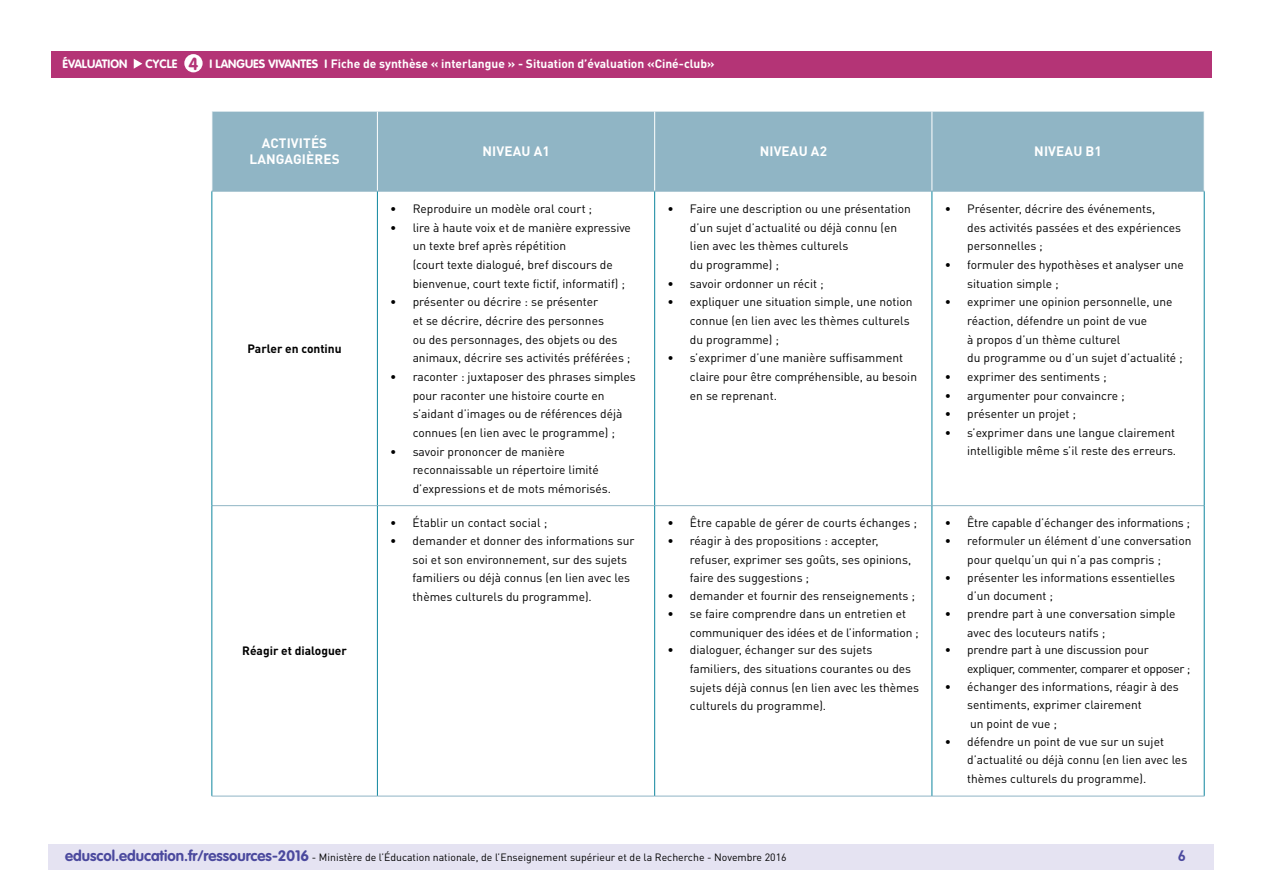
<style>
.page{position:relative;width:1263px;height:893px;background:#fff}
.page>*{position:absolute;margin:0;border:0;box-sizing:border-box;transform-origin:0 0}
.t1{font:700 17.25px "VAG Rounded Std";color:#b43476}
.t2{font:700 15px "DIN Pro";color:#4b499e}
.t3{font:700 13.5px/16.2px "DIN Pro";letter-spacing:.01em;color:#fff;text-align:center}
.t4{font:12px/18.6px "DIN Pro";color:#000}
.t5{font:700 12px "DIN Pro";color:#fff}
.t6{font:12px/18.6px "DIN Pro";letter-spacing:-.03em;color:#000}
.t7{font:700 12px "DIN Pro";color:#000}
.t8{font:700 12px "VAG Rounded Std";color:#fff}
.t9{font:10.5px "DIN Pro";color:#000}
.s1{font-family:"VAG Rounded Std"}
.s2{font-family:"VAG Rounded Std";font-weight:700;font-size:15px;color:#4b499e}
</style>
<div class="page">
<div style="left:49px;top:844px;width:1165px;height:26px;background:#e5e3f2"></div>
<div style="left:51px;top:51px;width:1161px;height:27px;background:#b43476"></div>
<svg style="left:134px;top:59px;width:8px;height:10px"></svg>
<div style="left:184px;top:54px;width:19px;height:18px;background:#fff;border-radius:50%"></div>
<div style="left:213px;top:112px;width:991px;height:79px;background:#90b5c5"></div>
<hr style="left:377px;top:112px;width:1px;height:79px;background:#fff">
<hr style="left:654px;top:112px;width:1px;height:79px;background:#fff">
<hr style="left:932px;top:112px;width:1px;height:79px;background:#fff">
<hr style="left:212px;top:191px;width:165px;height:1px;background:#90b5c5">
<hr style="left:377px;top:191px;width:278px;height:1px;background:#90b5c5">
<hr style="left:655px;top:191px;width:277px;height:1px;background:#90b5c5">
<hr style="left:932px;top:191px;width:272px;height:1px;background:#90b5c5">
<hr style="left:212px;top:505px;width:165px;height:1px;background:#90b5c5">
<hr style="left:377px;top:505px;width:278px;height:1px;background:#90b5c5">
<hr style="left:655px;top:505px;width:277px;height:1px;background:#90b5c5">
<hr style="left:932px;top:505px;width:272px;height:1px;background:#90b5c5">
<hr style="left:212px;top:796px;width:165px;height:1px;background:#90b5c5">
<hr style="left:377px;top:796px;width:278px;height:1px;background:#90b5c5">
<hr style="left:655px;top:796px;width:277px;height:1px;background:#90b5c5">
<hr style="left:932px;top:796px;width:272px;height:1px;background:#90b5c5">
<hr style="left:212px;top:191px;width:1px;height:315px;background:#0e869e">
<hr style="left:377px;top:191px;width:1px;height:314px;background:#0e869e">
<hr style="left:654px;top:191px;width:1px;height:314px;background:#0e869e">
<hr style="left:932px;top:191px;width:1px;height:314px;background:#0e869e">
<hr style="left:1204px;top:191px;width:1px;height:315px;background:#0e869e">
<hr style="left:212px;top:506px;width:1px;height:290px;background:#0e869e">
<hr style="left:377px;top:506px;width:1px;height:290px;background:#0e869e">
<hr style="left:654px;top:506px;width:1px;height:290px;background:#0e869e">
<hr style="left:932px;top:506px;width:1px;height:290px;background:#0e869e">
<hr style="left:1204px;top:506px;width:1px;height:290px;background:#0e869e">
<p class="t8" style="left:63px;top:57px;width:66px">ÉVALUATION</p>
<p class="t8" style="left:146px;top:57px;width:33px">CYCLE</p>
<p class="t5" style="left:210px;top:56px;width:507px"><span class="s1">I LANGUES VIVANTES I</span> Fiche de synthèse « interlangue » - Situation d’évaluation «Ciné-club»</p>
<h1 class="t1" style="left:189px;top:53px;width:11px">4</h1>
<p class="t3" style="left:250px;top:135px;width:92px">ACTIVITÉS<br>LANGAGIÈRES</p>
<p class="t3" style="left:482px;top:143px;width:69px">NIVEAU A1</p>
<p class="t3" style="left:760px;top:143px;width:69px">NIVEAU A2</p>
<p class="t3" style="left:1034px;top:143px;width:69px">NIVEAU B1</p>
<p class="t7" style="left:248px;top:340px;width:96px">Parler en continu</p>
<p class="t7" style="left:242px;top:643px;width:106px">Réagir et dialoguer</p>
<p class="t4" style="left:390px;top:199px;width:204px">• Reproduire un modèle oral court ;</p>
<p class="t4" style="left:413px;top:218px;width:220px;text-indent:-22px">• lire à haute voix et de manière expressive un texte bref après répétition<br>(court texte dialogué, bref discours de bienvenue, court texte fictif, informatif) ;</p>
<p class="t4" style="left:413px;top:292px;width:219px;text-indent:-22px">• présenter ou décrire : se présenter<br>et se décrire, décrire des personnes<br>ou des personnages, des objets ou des animaux, décrire ses activités préférées ;</p>
<p class="t4" style="left:413px;top:367px;width:225px;text-indent:-22px">• raconter : juxtaposer des phrases simples pour raconter une histoire courte en s’aidant d’images ou de références déjà connues (en lien avec le programme) ;</p>
<p class="t4" style="left:413px;top:442px;width:200px;text-indent:-22px">• savoir prononcer de manière reconnaissable un répertoire limité d’expressions et de mots mémorisés.</p>
<p class="t4" style="left:390px;top:514px;width:159px">• Établir un contact social ;</p>
<p class="t4" style="left:413px;top:531px;width:223px;text-indent:-22px">• demander et donner des informations sur soi et son environnement, sur des sujets familiers ou déjà connus (en lien avec les thèmes culturels du programme).</p>
<p class="t4" style="left:690px;top:199px;width:223px;text-indent:-22px">• Faire une description ou une présentation d’un sujet d’actualité ou déjà connu (en lien avec les thèmes culturels<br>du programme) ;</p>
<p class="t4" style="left:667px;top:274px;width:158px">• savoir ordonner un récit ;</p>
<p class="t4" style="left:690px;top:292px;width:224px;text-indent:-22px">• expliquer une situation simple, une notion connue (en lien avec les thèmes culturels du programme) ;</p>
<p class="t4" style="left:690px;top:348px;width:229px;text-indent:-22px">• s’exprimer d’une manière suffisamment claire pour être compréhensible, au besoin en se reprenant.</p>
<p class="t4" style="left:667px;top:514px;width:251px">• Être capable de gérer de courts échanges ;</p>
<p class="t4" style="left:690px;top:531px;width:223px;text-indent:-22px">• réagir à des propositions : accepter, refuser, exprimer ses goûts, ses opinions, faire des suggestions ;</p>
<p class="t4" style="left:667px;top:586px;width:249px">• demander et fournir des renseignements ;</p>
<p class="t4" style="left:690px;top:604px;width:230px;text-indent:-22px">• se faire comprendre dans un entretien et communiquer des idées et de l’information ;</p>
<p class="t4" style="left:690px;top:640px;width:231px;text-indent:-22px">• dialoguer, échanger sur des sujets familiers, des situations courantes ou des sujets déjà connus (en lien avec les thèmes culturels du programme).</p>
<p class="t4" style="left:967px;top:199px;width:216px;text-indent:-22px">• Présenter, décrire des événements,<br>des activités passées et des expériences personnelles ;</p>
<p class="t4" style="left:967px;top:255px;width:218px;text-indent:-22px">• formuler des hypothèses et analyser une situation simple ;</p>
<p class="t4" style="left:967px;top:292px;width:217px;text-indent:-22px">• exprimer une opinion personnelle, une réaction, défendre un point de vue<br>à propos d’un thème culturel<br>du programme ou d’un sujet d’actualité ;</p>
<p class="t4" style="left:945px;top:367px;width:164px">• exprimer des sentiments ;</p>
<p class="t4" style="left:945px;top:386px;width:181px">• argumenter pour convaincre ;</p>
<p class="t4" style="left:945px;top:404px;width:133px">• présenter un projet ;</p>
<p class="t4" style="left:945px;top:423px;width:233px;text-align:right">• s’exprimer dans une langue clairement intelligible même s’il reste des erreurs.</p>
<p class="t4" style="left:945px;top:513px;width:247px">• Être capable d’échanger des informations ;</p>
<p class="t4" style="left:967px;top:531px;width:226px;text-indent:-22px">• reformuler un élément d’une conversation pour quelqu’un qui n’a pas compris ;</p>
<p class="t4" style="left:967px;top:568px;width:209px;text-indent:-22px">• présenter les informations essentielles d’un document ;</p>
<p class="t4" style="left:967px;top:604px;width:210px;text-indent:-22px">• prendre part à une conversation simple avec des locuteurs natifs ;</p>
<p class="t6" style="left:967px;top:640px;width:225px;text-indent:-22px">• prendre part à une discussion pour expliquer, commenter, comparer et opposer ;</p>
<p class="t4" style="left:967px;top:677px;width:213px;text-indent:-22px">• échanger des informations, réagir à des sentiments, exprimer clairement<br>un point de vue ;</p>
<p class="t4" style="left:967px;top:732px;width:222px;text-indent:-22px">• défendre un point de vue sur un sujet d’actualité ou déjà connu (en lien avec les thèmes culturels du programme).</p>
<p class="t9" style="left:65px;top:850px;width:723px"><span class="s2">eduscol.education.fr/ressources-2016</span> - Ministère de l’Éducation nationale, de l’Enseignement supérieur et de la Recherche - Novembre 2016</p>
<p class="t2" style="left:1178px;top:845px;width:10px">6</p>
</div>
